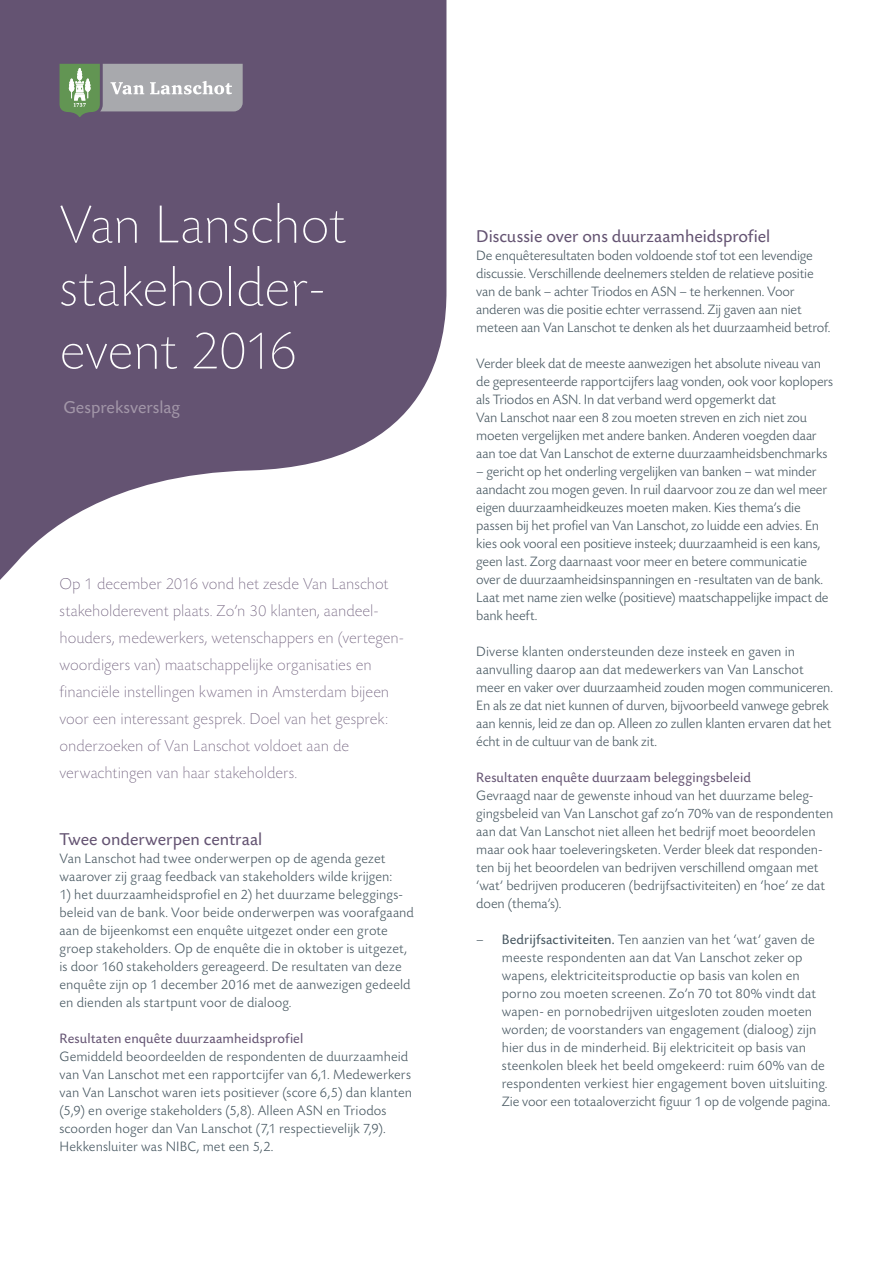
<style>
.page{position:relative;width:893px;height:1263px;background:#fff}
.page>*{position:absolute;margin:0;border:0;box-sizing:border-box;transform-origin:0 0}
.t1{font:200 55.5px/63px "Today Sans BEFOP";color:#fff}
.t2{font:18px "Today Sans BEFOP";color:#645372}
.t3{font:18px "Today Sans BEFOP";color:#a296a8}
.t4{font:200 16.5px/27px "Today Sans BEFOP";color:#645372}
.t5{font:300 14.25px/18px "Today Sans BEFOP";color:#45555f}
.t6{font:14.25px "Today Sans BEFOP";letter-spacing:.005em;color:#645372}
.s1{font-weight:400}
</style>
<div class="page">
<svg style="left:0;top:0;width:446px;height:580px;fill:#645372"></svg>
<svg style="left:60px;top:64px;width:183px;height:53px;background:#9ca39f"></svg>
<h1 class="t1" style="left:60px;top:196px;width:288px">Van Lanschot stakeholder-- event 2016</h1>
<p class="t3" style="left:63px;top:398px;width:118px">Gespreksverslag</p>
<p class="t4" style="left:60px;top:571px;width:346px">Op 1 december 2016 vond het zesde Van Lanschot stakeholderevent plaats. Zo’n 30 klanten, aandeel&shy;houders, medewerkers, wetenschappers en (vertegen&shy;woordigers van) maatschappelijke organisaties en financiële instellingen kwamen in Amsterdam bijeen voor een interessant gesprek. Doel van het gesprek: onderzoeken of Van Lanschot voldoet aan de verwachtingen van haar stakeholders.</p>
<p class="t2" style="left:60px;top:830px;width:204px">Twee onderwerpen centraal</p>
<p class="t5" style="left:60px;top:850px;width:334px">Van Lanschot had twee onderwerpen op de agenda gezet waarover zij graag feedback van stakeholders wilde krijgen:</p>
<p class="t5" style="left:60px;top:886px;width:356px">1) het duurzaamheidsprofiel en 2) het duurzame beleggings&shy;beleid van de bank. Voor beide onderwerpen was voorafgaand aan de bijeenkomst een enquête uitgezet onder een grote groep stakeholders. Op de enquête die in oktober is uitgezet, is door 160 stakeholders gereageerd. De resultaten van deze enquête zijn op 1 december 2016 met de aanwezigen gedeeld en dienden als startpunt voor de dialoog.</p>
<p class="t6" style="left:60px;top:1031px;width:245px">Resultaten enquête duurzaamheidsprofiel</p>
<p class="t5" style="left:60px;top:1048px;width:354px">Gemiddeld beoordeelden de respondenten de duurzaamheid van Van Lanschot met een rapportcijfer van 6,1. Medewerkers van Van Lanschot waren iets positiever (score 6,5) dan klanten (5,9) en overige stakeholders (5,8). Alleen ASN en Triodos scoorden hoger dan Van Lanschot (7,1 respectievelijk 7,9).<br>Hekkensluiter was NIBC, met een 5,2.</p>
<p class="t2" style="left:476px;top:227px;width:296px">Discussie over ons duurzaamheidsprofiel</p>
<p class="t5" style="left:476px;top:247px;width:356px">De enquêteresultaten boden voldoende stof tot een levendige discussie. Verschillende deelnemers stelden de relatieve positie van de bank – achter Triodos en ASN – te herkennen. Voor anderen was die positie echter verrassend. Zij gaven aan niet meteen aan Van Lanschot te denken als het duurzaamheid betrof.</p>
<p class="t5" style="left:476px;top:355px;width:358px">Verder bleek dat de meeste aanwezigen het absolute niveau van de gepresenteerde rapportcijfers laag vonden, ook voor koplopers als Triodos en ASN. In dat verband werd opgemerkt dat<br>Van Lanschot naar een 8 zou moeten streven en zich niet zou moeten vergelijken met andere banken. Anderen voegden daar aan toe dat Van Lanschot de externe duurzaamheidsbenchmarks</p>
<p class="t5" style="left:476px;top:463px;width:354px">– gericht op het onderling vergelijken van banken – wat minder aandacht zou mogen geven. In ruil daarvoor zou ze dan wel meer eigen duurzaamheidkeuzes moeten maken. Kies thema’s die passen bij het profiel van Van Lanschot, zo luidde een advies. En kies ook vooral een positieve insteek; duurzaamheid is een kans, geen last. Zorg daarnaast voor meer en betere communicatie over de duurzaamheidsinspanningen en -resultaten van de bank.<br>Laat met name zien welke (positieve) maatschappelijke impact de bank heeft.</p>
<p class="t5" style="left:476px;top:643px;width:358px">Diverse klanten ondersteunden deze insteek en gaven in aanvulling daarop aan dat medewerkers van Van Lanschot meer en vaker over duurzaamheid zouden mogen communiceren.<br>En als ze dat niet kunnen of durven, bijvoorbeeld vanwege gebrek aan kennis, leid ze dan op. Alleen zo zullen klanten ervaren dat het écht in de cultuur van de bank zit.</p>
<p class="t6" style="left:476px;top:770px;width:276px">Resultaten enquête duurzaam beleggingsbeleid</p>
<p class="t5" style="left:476px;top:787px;width:359px">Gevraagd naar de gewenste inhoud van het duurzame beleg&shy;gingsbeleid van Van Lanschot gaf zo’n 70% van de respondenten aan dat Van Lanschot niet alleen het bedrijf moet beoordelen maar ook haar toeleveringsketen. Verder bleek dat responden&shy;ten bij het beoordelen van bedrijven verschillend omgaan met ‘wat’ bedrijven produceren (bedrijfsactiviteiten) en ‘hoe’ ze dat doen (thema’s).</p>
<p class="t5" style="left:502px;top:931px;width:330px;text-indent:-26px">– <span class="s1">Bedrijfsactiviteiten.</span> Ten aanzien van het ‘wat’ gaven de meeste respondenten aan dat Van Lanschot zeker op wapens, elektriciteitsproductie op basis van kolen en porno zou moeten screenen. Zo’n 70 tot 80% vindt dat wapen- en pornobedrijven uitgesloten zouden moeten worden; de voorstanders van engagement (dialoog) zijn hier dus in de minderheid. Bij elektriciteit op basis van steenkolen bleek het beeld omgekeerd: ruim 60% van de respondenten verkiest hier engagement boven uitsluiting.<br>Zie voor een totaaloverzicht figuur 1 op de volgende pagina.</p>
</div>
